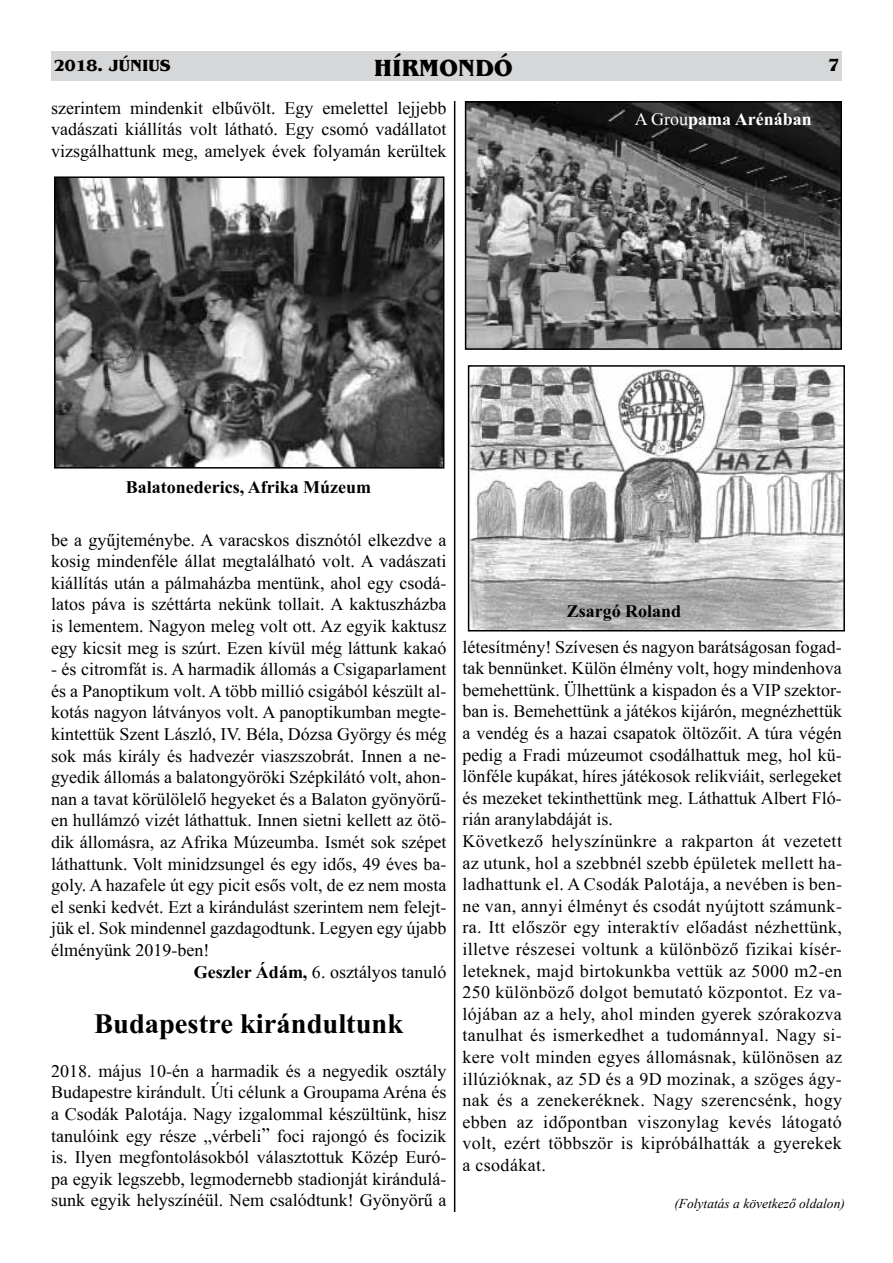
<style>
.page{position:relative;width:893px;height:1263px;background:#fff}
.page>*{position:absolute;margin:0;border:0;box-sizing:border-box;transform-origin:0 0}
.t1{font:28.5px "Times New Roman HU Bold";color:#000}
.t2{font:24px "Benguiat ITCHU Bold";color:#000}
.t3{font:18px/21.6px "Times New Roman HU";color:#000;text-align:justify}
.t4{font:18px/21.6px "Times New Roman HU";letter-spacing:.02em;color:#000}
.t5{font:18px "Times New Roman HU Bold";color:#000}
.t6{font:18px "Times New Roman HU Bold";color:#fff}
.t7{font:18px "Benguiat ITCHU Bold";color:#000}
.t8{font:16.5px "Benguiat ITCHU Bold";color:#000}
.t9{font:italic 13.5px "Times New Roman";color:#000}
.s1{font-family:"Times New Roman HU"}
.s2{font-family:"Times New Roman HU Bold"}
</style>
<div class="page">
<div style="left:51px;top:51px;width:791px;height:29px;background:#d5d7d8"></div>
<hr style="left:454px;top:101px;width:1px;height:1111px;background:#000">
<img style="left:57px;top:179px;width:384px;height:287px">
<div style="left:54px;top:176px;width:390px;height:293px;border:2px solid #000"></div>
<img style="left:468px;top:104px;width:371px;height:243px">
<div style="left:465px;top:101px;width:377px;height:249px;border:2px solid #000"></div>
<img style="left:471px;top:368px;width:371px;height:260px">
<div style="left:468px;top:365px;width:377px;height:266px;border:2px solid #000"></div>
<p class="t8" style="left:54px;top:55px;width:118px">2018. JÚNIUS</p>
<h2 class="t2" style="left:374px;top:53px;width:140px">HÍRMONDÓ</h2>
<p class="t7" style="left:828px;top:54px;width:13px">7</p>
<p class="t3" style="left:51px;top:97px;width:397px">szerintem mindenkit elbűvölt. Egy emelettel lejjebb vadászati kiállítás volt látható. Egy csomó vadállatot vizsgálhattunk meg, amelyek évek folyamán kerültek</p>
<p class="t6" style="left:635px;top:109px;width:179px"><span class="s1">A Grou</span>pama Arénában</p>
<p class="t5" style="left:126px;top:477px;width:247px">Balatonederics, Afrika Múzeum</p>
<p class="t3" style="left:51px;top:529px;width:397px">be a gyűjteménybe. A varacskos disznótól elkezdve a kosig mindenféle állat megtalálható volt. A vadászati kiállítás után a pálmaházba mentünk, ahol egy csodá&shy;latos páva is széttárta nekünk tollait. A kaktuszházba is lementem. Nagyon meleg volt ott. Az egyik kaktusz egy kicsit meg is szúrt. Ezen kívül még láttunk kakaó</p>
<p class="t3" style="left:51px;top:658px;width:397px">- és citromfát is. A harmadik állomás a Csigaparlament</p>
<p class="t3" style="left:51px;top:680px;width:397px">és a Panoptikum volt. A több millió csigából készült al-</p>
<p class="t3" style="left:51px;top:702px;width:397px">kotás nagyon látványos volt. A panoptikumban megte-</p>
<p class="t3" style="left:51px;top:723px;width:397px">kintettük Szent László, IV. Béla, Dózsa György és még</p>
<p class="t3" style="left:51px;top:745px;width:397px">sok más király és hadvezér viaszszobrát. Innen a ne-</p>
<p class="t3" style="left:51px;top:766px;width:397px">gyedik állomás a balatongyöröki Szépkilátó volt, ahon-</p>
<p class="t3" style="left:51px;top:788px;width:397px">nan a tavat körülölelő hegyeket és a Balaton gyönyörű-</p>
<p class="t3" style="left:51px;top:810px;width:397px">en hullámzó vizét láthattuk. Innen sietni kellett az ötö-</p>
<p class="t3" style="left:51px;top:831px;width:397px">dik állomásra, az Afrika Múzeumba. Ismét sok szépet</p>
<p class="t3" style="left:51px;top:853px;width:397px">láthattunk. Volt minidzsungel és egy idős, 49 éves ba-</p>
<p class="t3" style="left:51px;top:874px;width:397px">goly. A hazafele út egy picit esős volt, de ez nem mosta</p>
<p class="t3" style="left:51px;top:896px;width:397px">el senki kedvét. Ezt a kirándulást szerintem nem felejt-</p>
<p class="t3" style="left:51px;top:918px;width:397px">jük el. Sok mindennel gazdagodtunk. Legyen egy újabb</p>
<p class="t3" style="left:51px;top:939px;width:160px">élményünk 2019-ben!</p>
<p class="t3" style="left:194px;top:961px;width:254px"><span class="s2">Geszler Ádám,</span> 6. osztályos tanuló</p>
<h1 class="t1" style="left:94px;top:1008px;width:311px">Budapestre kirándultunk</h1>
<p class="t3" style="left:51px;top:1060px;width:397px">2018. május 10-én a harmadik és a negyedik osztály Budapestre kirándult. Úti célunk a Groupama Aréna és a Csodák Palotája. Nagy izgalommal készültünk, hisz tanulóink egy része „vérbeli” foci rajongó és focizik is. Ilyen megfontolásokból választottuk Közép Euró&shy;pa egyik legszebb, legmodernebb stadionját kirándulá&shy;sunk egyik helyszínéül. Nem csalódtunk! Gyönyörű a</p>
<p class="t5" style="left:567px;top:601px;width:116px">Zsargó Roland</p>
<p class="t4" style="left:462px;top:636px;width:381px">létesítmény! Szívesen és nagyon barátságosan fogad&shy;tak bennünket. Külön élmény volt, hogy mindenhova bemehettünk. Ülhettünk a kispadon és a VIP szektor&shy;ban is. Bemehettünk a játékos kijárón, megnézhettük a vendég és a hazai csapatok öltözőit. A túra végén pedig a Fradi múzeumot csodálhattuk meg, hol kü&shy;lönféle kupákat, híres játékosok relikviáit, serlegeket és mezeket tekinthettünk meg. Láthattuk Albert Fló&shy;rián aranylabdáját is.<br>Következő helyszínünkre a rakparton át vezetett az utunk, hol a szebbnél szebb épületek mellett ha&shy;ladhattunk el. A Csodák Palotája, a nevében is ben&shy;ne van, annyi élményt és csodát nyújtott számunk&shy;ra. Itt először egy interaktív előadást nézhettünk, illetve részesei voltunk a különböző fizikai kísér&shy;leteknek, majd birtokunkba vettük az 5000 m2-en 250 különböző dolgot bemutató központot. Ez va&shy;lójában az a hely, ahol minden gyerek szórakozva tanulhat és ismerkedhet a tudománnyal. Nagy si&shy;kere volt minden egyes állomásnak, különösen az illúzióknak, az 5D és a 9D mozinak, a szöges ágy&shy;nak és a zenekeréknek. Nagy szerencsénk, hogy ebben az időpontban viszonylag kevés látogató volt, ezért többször is kipróbálhatták a gyerekek a csodákat.</p>
<p class="t9" style="left:674px;top:1194px;width:172px">(Folytatás a következő oldalon)</p>
</div>
